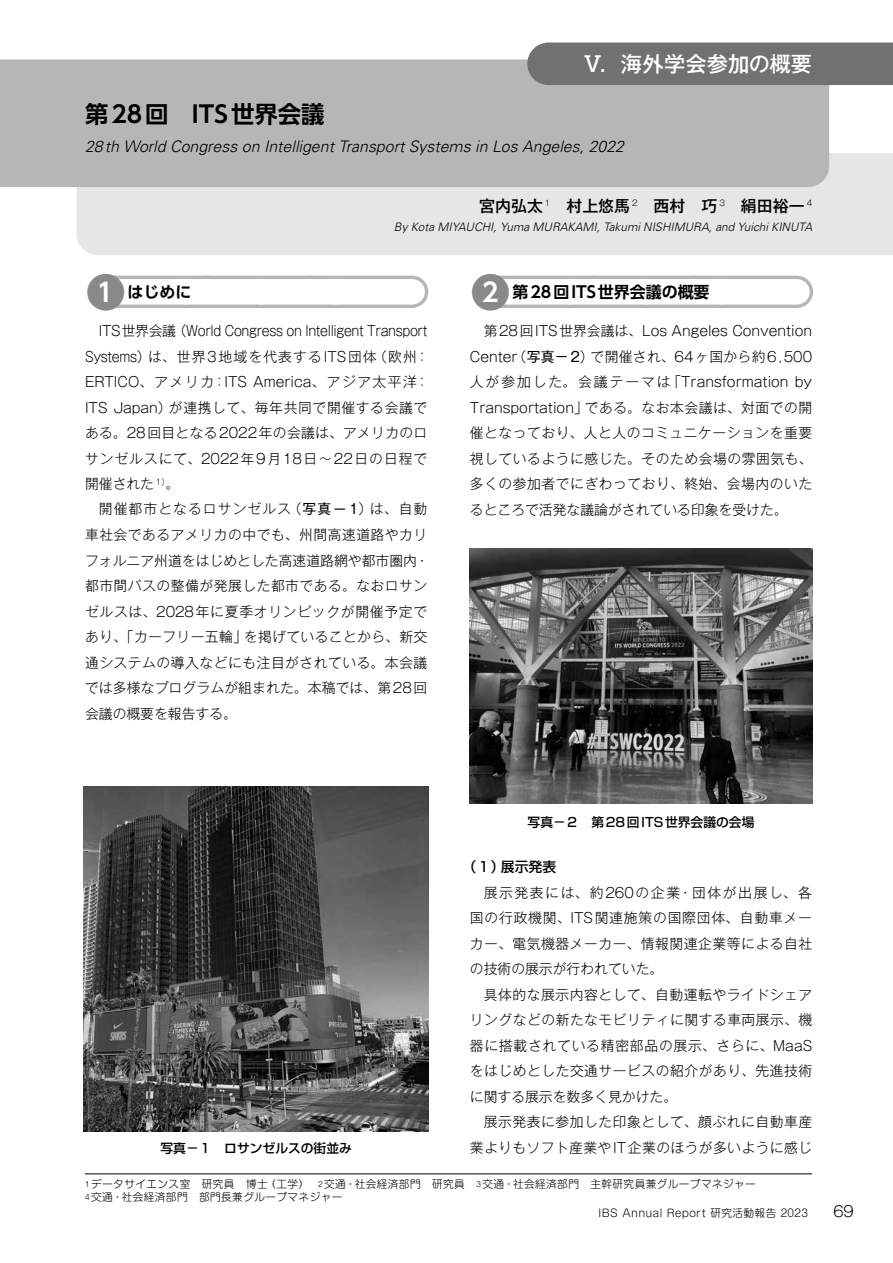
<style>
.page{position:relative;width:893px;height:1263px;background:#fff}
.page>*{position:absolute;margin:0;border:0;box-sizing:border-box;transform-origin:0 0}
.t1{font:700 23.4px "UD Shin Go Pro De";color:#000}
.t2{font:500 21.3px "Gothic MB101 Pro";color:#fff}
.t3{font:italic 300 15.9px "Univers";color:#000}
.t4{font:500 15.9px "Gothic MB101 Pro";color:#000}
.t5{font:700 15.9px "UD Shin Go Pro De";color:#000}
.t6{font:300 14.85px "Gothic MB101 Pro";color:#000}
.t7{font:300 13.8px/25.5px "Gothic MB101 Pro";letter-spacing:.035em;color:#000;text-align:justify}
.t8{font:300 13.8px/25.5px "Gothic MB101 Pro";color:#000}
.t9{font:500 13.8px "Shin Go Pro";color:#000}
.t10{font:500 12.75px "Shin Go Pro";color:#000}
.t11{font:italic 300 11.7px "Univers";color:#000}
.t12{font:300 10.65px/12.8px "Shin M Go Pro";letter-spacing:.04em;color:#000}
.s1{font-size:41.4px;color:#898989}
.s2{font-size:25.5px;color:#fff}
.s3{font-weight:400}
.s4{font-family:"Shin Go Pro";font-weight:400;font-size:14.85px}
.s5{font-size:7.5px}
</style>
<div class="page">
<hr style="left:85px;top:1174px;width:727px;height:1px;background:#000">
<div style="left:77px;top:153px;width:816px;height:102px;background:#e6e6e6"></div>
<div style="left:0;top:60px;width:829px;height:127px;background:#b5b6b6"></div>
<div style="left:527px;top:43px;width:366px;height:42px;background:#727171"></div>
<svg style="left:106px;top:276px;width:305px;height:32px"></svg>
<hr style="left:105px;top:276px;width:1px;height:32px;background:#b5b6b6">
<hr style="left:411px;top:276px;width:1px;height:32px;background:#b5b6b6">
<div style="left:111px;top:279px;width:300px;height:26px;background:#fefefe"></div>
<svg style="left:186px;top:276px;width:188px;height:32px"></svg>
<svg style="left:411px;top:279px;width:1px;height:26px"></svg>
<svg style="left:491px;top:276px;width:305px;height:32px"></svg>
<hr style="left:490px;top:276px;width:1px;height:32px;background:#b5b6b6">
<hr style="left:796px;top:276px;width:1px;height:32px;background:#b5b6b6">
<div style="left:495px;top:279px;width:301px;height:26px;background:#fefefe"></div>
<svg style="left:571px;top:276px;width:187px;height:32px"></svg>
<svg style="left:796px;top:279px;width:1px;height:26px"></svg>
<img style="left:470px;top:549px;width:342px;height:255px">
<img style="left:84px;top:787px;width:344px;height:344px">
<h2 class="t2" style="left:582px;top:46px;width:231px">Ⅴ．海外学会参加の概要</h2>
<h1 class="t1" style="left:85px;top:95px;width:241px">第28回　ITS世界会議</h1>
<p class="t3" style="left:85px;top:137px;width:541px">28th World Congress on Intelligent Transport Systems in Los Angeles, 2022</p>
<p class="t4" style="left:479px;top:193px;width:334px">宮内弘太 <sup>1</sup>　村上悠馬 <sup>2</sup>　西村　巧 <sup>3</sup>　絹田裕一 <sup>4</sup></p>
<p class="t11" style="left:394px;top:220px;width:420px">By Kota MIYAUCHI, Yuma MURAKAMI, Takumi NISHIMURA, and Yuichi KINUTA</p>
<p class="t5" style="left:85px;top:279px;width:108px"><span class="s1">●</span><span class="s2">1</span> はじめに</p>
<p class="t8" style="left:85px;top:316px;width:346px;text-indent:14px">ITS世界会議（World Congress on Intelligent Transport<br>Systems）は、世界3地域を代表するITS団体（欧州：<br>ERTICO、アメリカ：ITS America、アジア太平洋：<br>ITS Japan）が連携して、毎年共同で開催する会議である。28回目となる2022年の会議は、アメリカのロサンゼルスにて、2022年9月18日～22日の日程で開催された <sup>1）</sup>。</p>
<p class="t7" style="left:85px;top:494px;width:346px;text-align:left;text-indent:14px">開催都市となるロサンゼルス（<span class="s3">写真</span><span class="s4">－</span><span class="s3">1</span>）は、自動車社会であるアメリカの中でも、州間高速道路やカリフォルニア州道をはじめとした高速道路網や都市圏内・都市間バスの整備が発展した都市である。なおロサンゼルスは、2028年に夏季オリンピックが開催予定であり、「カーフリー五輪」を掲げていることから、新交通システムの導入などにも注目がされている。本会議では多様なプログラムが組まれた。本稿では、第28回会議の概要を報告する。</p>
<p class="t5" style="left:470px;top:279px;width:241px"><span class="s1">●</span><span class="s2">2</span> 第28回ITS世界会議の概要</p>
<p class="t7" style="left:470px;top:316px;width:344px;text-indent:14px">第28回ITS世界会議は、Los Angeles Convention Center（<span class="s3">写真－2</span>）で開催され、64ヶ国から約6,500人が参加した。会議テーマは「Transformation by Transportation」である。なお本会議は、対面での開催となっており、人と人のコミュニケーションを重要視しているように感じた。そのため会場の雰囲気も、多くの参加者でにぎわっており、終始、会場内のいたるところで活発な議論がされている印象を受けた。</p>
<p class="t10" style="left:528px;top:812px;width:228px">写真－２　第28回ITS世界会議の会場</p>
<p class="t9" style="left:463px;top:855px;width:95px">（１）展示発表</p>
<p class="t7" style="left:470px;top:878px;width:344px;text-indent:14px">展示発表には、約260の企業・団体が出展し、各国の行政機関、ITS関連施策の国際団体、自動車メーカー、電気機器メーカー、情報関連企業等による自社の技術の展示が行われていた。</p>
<p class="t7" style="left:470px;top:980px;width:344px;text-indent:14px">具体的な展示内容として、自動運転やライドシェアリングなどの新たなモビリティに関する車両展示、機器に搭載されている精密部品の展示、さらに、MaaSをはじめとした交通サービスの紹介があり、先進技術に関する展示を数多く見かけた。</p>
<p class="t7" style="left:484px;top:1107px;width:330px">展示発表に参加した印象として、顔ぶれに自動車産</p>
<p class="t10" style="left:161px;top:1137px;width:193px">写真－１　ロサンゼルスの街並み</p>
<p class="t7" style="left:470px;top:1133px;width:344px">業よりもソフト産業やIT企業のほうが多いように感じ</p>
<p class="t12" style="left:85px;top:1177px;width:672px"><span class="s5">1</span> データサイエンス室　研究員　博士（工学）　<span class="s5">2</span> 交通・社会経済部門　研究員　<span class="s5">3</span> 交通・社会経済部門　主幹研究員兼グループマネジャー<br><span class="s5">4</span> 交通・社会経済部門　部門長兼グループマネジャー</p>
<p class="t12" style="left:599px;top:1205px;width:211px">IBS Annual Report 研究活動報告 2023</p>
<p class="t6" style="left:833px;top:1198px;width:22px">69</p>
</div>
